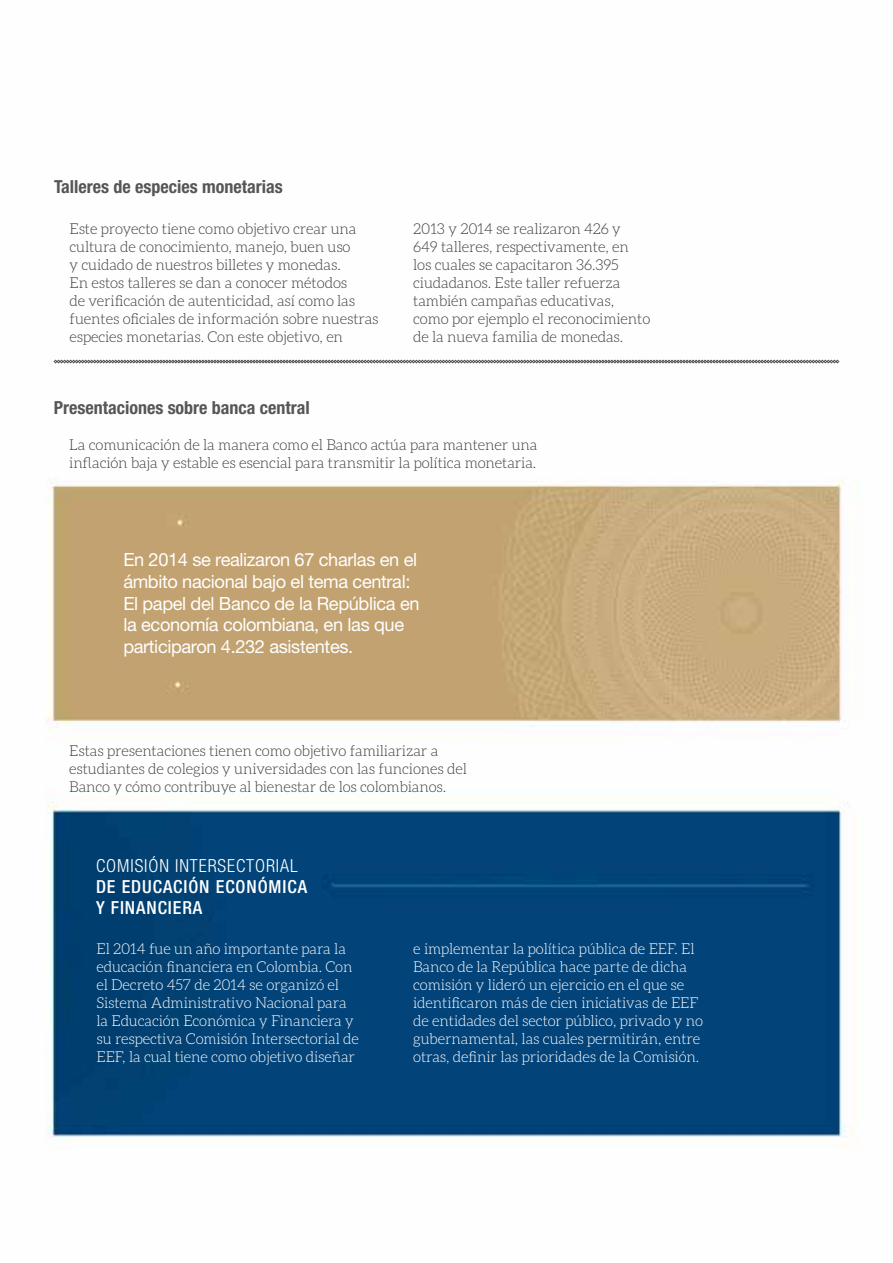
<style>
.page{position:relative;width:893px;height:1263px;background:#fff}
.page>*{position:absolute;margin:0;border:0;box-sizing:border-box;transform-origin:0 0}
.t1{font:18.3px/21.9px "Helvetica Neue LT Std";letter-spacing:-.02em;color:#fff}
.t2{font:700 condensed 18px "Helvetica Neue LT Std";color:#565655}
.t3{font:500 condensed 18px/21px "Helvetica Neue LT Std";letter-spacing:.05em;color:#fff}
.t4{font:300 condensed 18px "Helvetica Neue LT Std";letter-spacing:.05em;color:#fff}
.t5{font:300 15px/18px "Aleo";letter-spacing:-.01em;color:#3a3a39}
.t6{font:300 15px/18px "Aleo";letter-spacing:-.01em;color:#fff}
</style>
<div class="page">
<img style="left:46px;top:359px;width:808px;height:782px">
<svg style="left:54px;top:360px;width:785px;height:3px;background:#818181"></svg>
<p class="t2" style="left:54px;top:176px;width:230px">Talleres de especies monetarias</p>
<p class="t5" style="left:70px;top:220px;width:311px">Este proyecto tiene como objetivo crear una cultura de conocimiento, manejo, buen uso<br>y cuidado de nuestros billetes y monedas.<br>En estos talleres se dan a conocer métodos<br>de verificación de autenticidad, así como las fuentes oficiales de información sobre nuestras especies monetarias. Con este objetivo, en</p>
<p class="t5" style="left:413px;top:220px;width:239px">2013 y 2014 se realizaron 426 y<br>649 talleres, respectivamente, en los cuales se capacitaron 36.395 ciudadanos. Este taller refuerza también campañas educativas, como por ejemplo el reconocimiento de la nueva familia de monedas.</p>
<p class="t2" style="left:54px;top:397px;width:258px">Presentaciones sobre banca central</p>
<p class="t5" style="left:69px;top:436px;width:470px">La comunicación de la manera como el Banco actúa para mantener una inflación baja y estable es esencial para transmitir la política monetaria.</p>
<p class="t1" style="left:123px;top:548px;width:298px">En 2014 se realizaron 67 charlas en el ámbito nacional bajo el tema central:<br>El papel del Banco de la República en la economía colombiana, en las que participaron 4.232 asistentes.</p>
<p class="t5" style="left:69px;top:742px;width:399px">Estas presentaciones tienen como objetivo familiarizar a estudiantes de colegios y universidades con las funciones del<br>Banco y cómo contribuye al bienestar de los colombianos.</p>
<p class="t4" style="left:96px;top:855px;width:203px">COMISIÓN INTERSECTORIAL</p>
<p class="t3" style="left:96px;top:876px;width:212px">DE EDUCACIÓN ECONÓMICA<br>Y FINANCIERA</p>
<p class="t6" style="left:96px;top:940px;width:264px">El 2014 fue un año importante para la educación financiera en Colombia. Con el Decreto 457 de 2014 se organizó el Sistema Administrativo Nacional para la Educación Económica y Financiera y su respectiva Comisión Intersectorial de EEF, la cual tiene como objetivo diseñar</p>
<p class="t6" style="left:413px;top:940px;width:291px">e implementar la política pública de EEF. El Banco de la República hace parte de dicha comisión y lideró un ejercicio en el que se identificaron más de cien iniciativas de EEF de entidades del sector público, privado y no gubernamental, las cuales permitirán, entre otras, definir las prioridades de la Comisión.</p>
</div>
